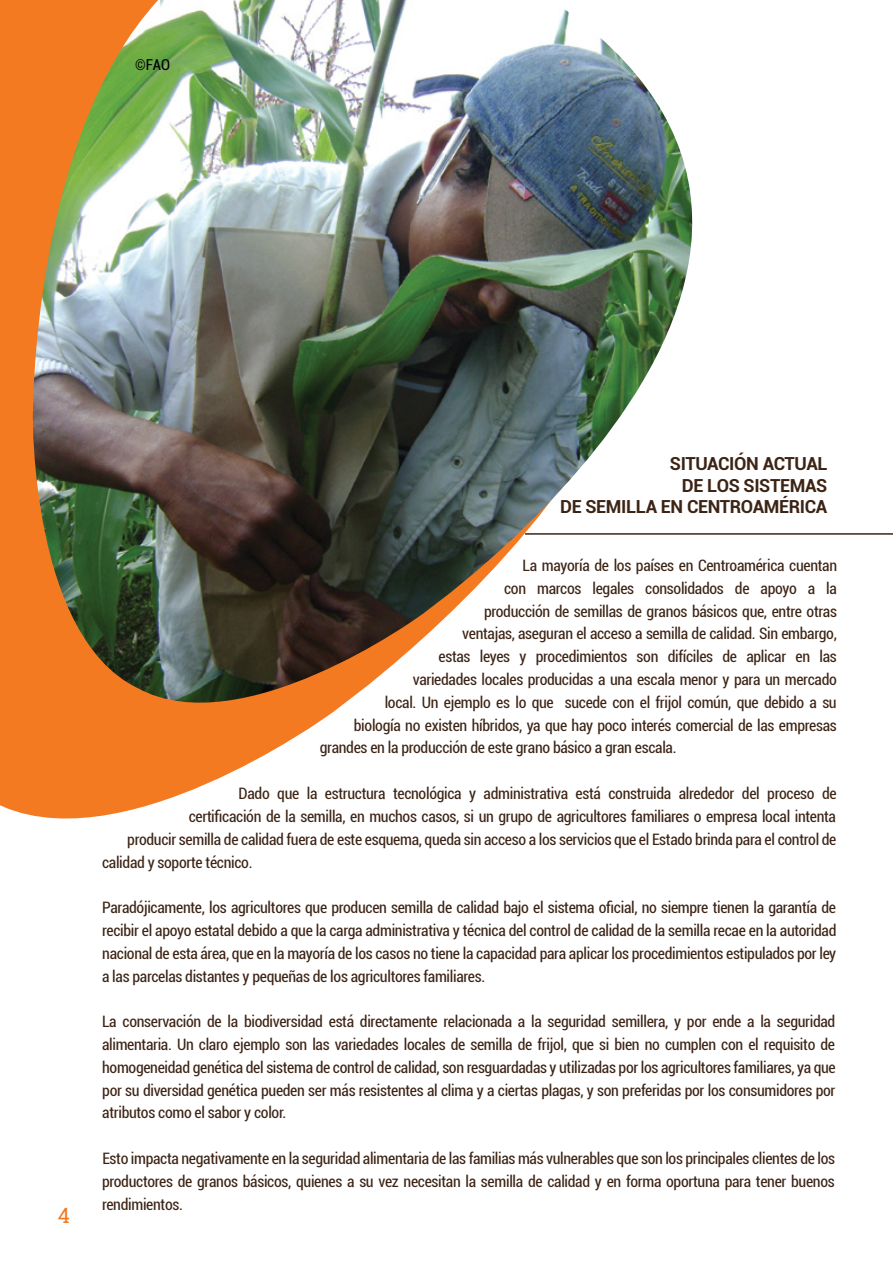
<style>
.page{position:relative;width:893px;height:1263px;background:#fff}
.page>*{position:absolute;margin:0;border:0;box-sizing:border-box;transform-origin:0 0}
.t1{font:21px "Roboto Slab";color:#f47a22}
.t2{font:700 18px/21.6px "Roboto";letter-spacing:-.02em;color:#3c2415;text-align:right}
.t3{font:condensed 15.75px/22.8px "Roboto";letter-spacing:-.02em;color:#3c2415;text-align:justify}
.t4{font:condensed 15px "Roboto";color:#000}
</style>
<div class="page">
<svg style="left:0;top:0;width:282px;height:819px;background:#f58d41"></svg>
<hr style="left:525px;top:533px;width:368px;height:2px;background:#3c2415">
<img style="left:31px;top:0;width:671px;height:745px">
<p class="t4" style="left:135px;top:54px;width:37px">©FAO</p>
<h1 class="t1" style="left:58px;top:1201px;width:14px">4</h1>
<p class="t2" style="left:560px;top:452px;width:269px">SITUACIÓN ACTUAL<br>DE LOS SISTEMAS<br>DE SEMILLA EN CENTROAMÉRICA</p>
<p class="t3" style="left:523px;top:553px;width:316px">La mayoría de los países en Centroamérica cuentan</p>
<p class="t3" style="left:504px;top:576px;width:334px">con marcos legales consolidados de apoyo a la</p>
<p class="t3" style="left:484px;top:599px;width:354px">producción de semillas de granos básicos que, entre otras</p>
<p class="t3" style="left:462px;top:622px;width:376px">ventajas, aseguran el acceso a semilla de calidad. Sin embargo,</p>
<p class="t3" style="left:439px;top:645px;width:400px">estas leyes y procedimientos son difíciles de aplicar en las</p>
<p class="t3" style="left:413px;top:667px;width:425px">variedades locales producidas a una escala menor y para un mercado</p>
<p class="t3" style="left:385px;top:690px;width:453px">local. Un ejemplo es lo que sucede con el frijol común, que debido a su</p>
<p class="t3" style="left:354px;top:713px;width:484px">biología no existen híbridos, ya que hay poco interés comercial de las empresas</p>
<p class="t3" style="left:320px;top:736px;width:358px">grandes en la producción de este grano básico a gran escala.</p>
<p class="t3" style="left:239px;top:781px;width:600px">Dado que la estructura tecnológica y administrativa está construida alrededor del proceso de</p>
<p class="t3" style="left:189px;top:804px;width:649px">certificación de la semilla, en muchos casos, si un grupo de agricultores familiares o empresa local intenta</p>
<p class="t3" style="left:127px;top:827px;width:711px">producir semilla de calidad fuera de este esquema, queda sin acceso a los servicios que el Estado brinda para el control de</p>
<p class="t3" style="left:102px;top:850px;width:152px">calidad y soporte técnico.</p>
<p class="t3" style="left:102px;top:895px;width:736px">Paradójicamente, los agricultores que producen semilla de calidad bajo el sistema oficial, no siempre tienen la garantía de recibir el apoyo estatal debido a que la carga administrativa y técnica del control de calidad de la semilla recae en la autoridad nacional de esta área, que en la mayoría de los casos no tiene la capacidad para aplicar los procedimientos estipulados por ley a las parcelas distantes y pequeñas de los agricultores familiares.</p>
<p class="t3" style="left:102px;top:1009px;width:735px">La conservación de la biodiversidad está directamente relacionada a la seguridad semillera, y por ende a la seguridad alimentaria. Un claro ejemplo son las variedades locales de semilla de frijol, que si bien no cumplen con el requisito de homogeneidad genética del sistema de control de calidad, son resguardadas y utilizadas por los agricultores familiares, ya que por su diversidad genética pueden ser más resistentes al clima y a ciertas plagas, y son preferidas por los consumidores por atributos como el sabor y color.</p>
<p class="t3" style="left:102px;top:1146px;width:735px">Esto impacta negativamente en la seguridad alimentaria de las familias más vulnerables que son los principales clientes de los productores de granos básicos, quienes a su vez necesitan la semilla de calidad y en forma oportuna para tener buenos rendimientos.</p>
</div>
